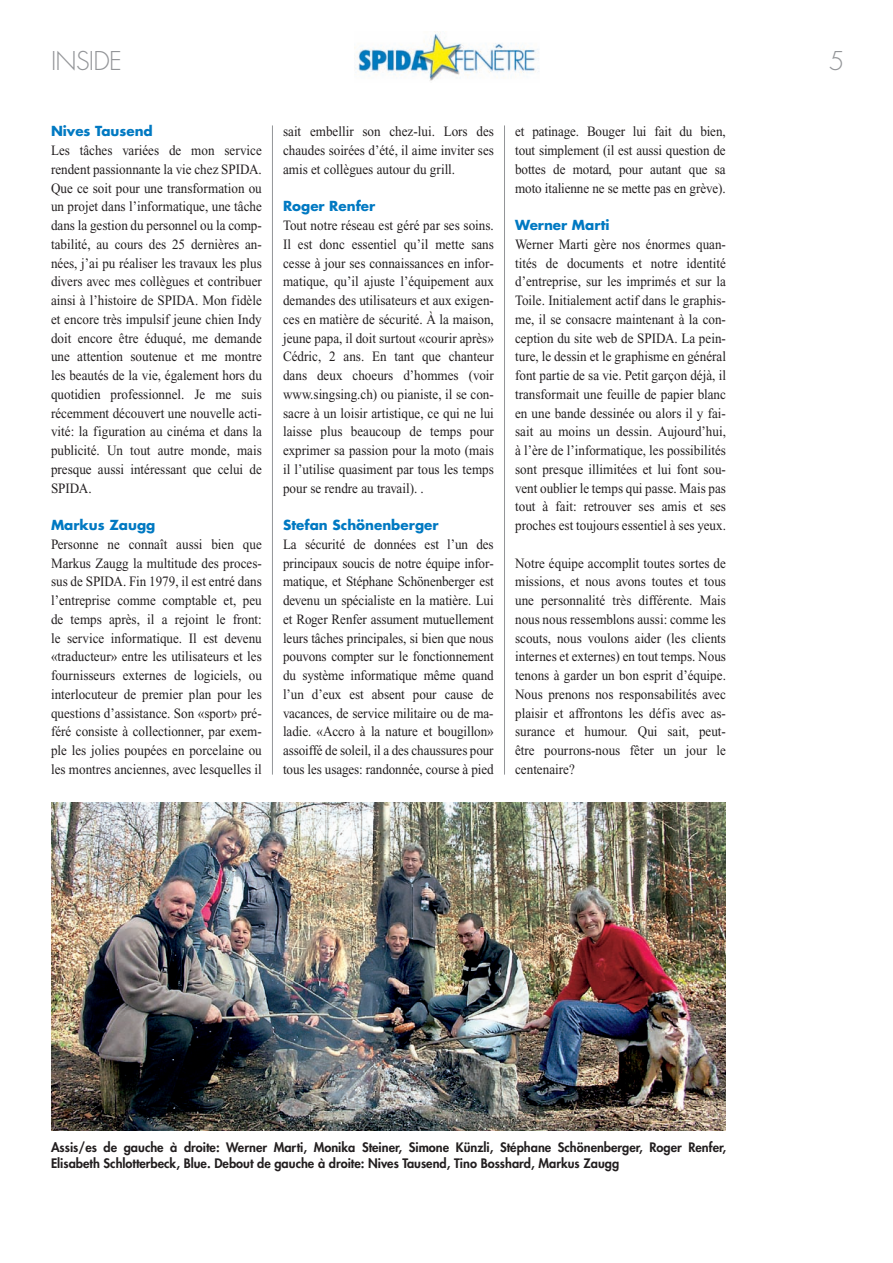
<style>
.page{position:relative;width:893px;height:1263px;background:#fff}
.page>*{position:absolute;margin:0;border:0;box-sizing:border-box;transform-origin:0 0}
.t1{font:300 25.2px "Futura";letter-spacing:-.03em;color:#939598}
.t2{font:14.25px/18.8px "Times New Roman";color:#231f20;text-align:justify;scale:.92 1}
.t3{font:700 13.5px "Futura";color:#0079c2}
.t4{font:800 12.75px/16.5px "Futura";color:#231f20}
</style>
<div class="page">
<hr style="left:272px;top:125px;width:1px;height:650px;background:#939598">
<hr style="left:504px;top:125px;width:1px;height:650px;background:#939598">
<img style="left:51px;top:803px;width:675px;height:327px">
<img style="left:354px;top:32px;width:185px;height:49px">
<h1 class="t1" style="left:51px;top:49px;width:72px">INSIDE</h1>
<h1 class="t1" style="left:829px;top:49px;width:17px">5</h1>
<p class="t3" style="left:51px;top:125px;width:103px">Nives Tausend</p>
<p class="t2" style="left:51px;top:142px;width:231px">Les tâches variées de mon service rendent passionnante la vie chez SPIDA.<br>Que ce soit pour une transformation ou un projet dans l’informatique, une tâche dans la gestion du personnel ou la comp&shy;tabilité, au cours des 25 dernières an&shy;nées, j’ai pu réaliser les travaux les plus divers avec mes collègues et contribuer ainsi à l’histoire de SPIDA. Mon fidèle et encore très impulsif jeune chien Indy doit encore être éduqué, me demande une attention soutenue et me montre les beautés de la vie, également hors du quotidien professionnel. Je me suis récemment découvert une nouvelle acti&shy;vité: la figuration au cinéma et dans la publicité. Un tout autre monde, mais presque aussi intéressant que celui de SPIDA.</p>
<p class="t3" style="left:51px;top:519px;width:106px">Markus Zaugg</p>
<p class="t2" style="left:51px;top:536px;width:231px">Personne ne connaît aussi bien que Markus Zaugg la multitude des proces&shy;sus de SPIDA. Fin 1979, il est entré dans l’entreprise comme comptable et, peu de temps après, il a rejoint le front: le service informatique. Il est devenu «traducteur» entre les utilisateurs et les fournisseurs externes de logiciels, ou interlocuteur de premier plan pour les questions d’assistance. Son «sport» pré&shy;féré consiste à collectionner, par exem&shy;ple les jolies poupées en porcelaine ou les montres anciennes, avec lesquelles il</p>
<p class="t2" style="left:283px;top:123px;width:231px">sait embellir son chez-lui. Lors des chaudes soirées d’été, il aime inviter ses amis et collègues autour du grill.</p>
<p class="t3" style="left:283px;top:200px;width:94px">Roger Renfer</p>
<p class="t2" style="left:283px;top:217px;width:231px">Tout notre réseau est géré par ses soins.<br>Il est donc essentiel qu’il mette sans cesse à jour ses connaissances en infor&shy;matique, qu’il ajuste l’équipement aux demandes des utilisateurs et aux exigen&shy;ces en matière de sécurité. À la maison, jeune papa, il doit surtout «courir après» Cédric, 2 ans. En tant que chanteur dans deux choeurs d’hommes (voir www.singsing.ch) ou pianiste, il se con&shy;sacre à un loisir artistique, ce qui ne lui laisse plus beaucoup de temps pour exprimer sa passion pour la moto (mais il l’utilise quasiment par tous les temps pour se rendre au travail). .</p>
<p class="t3" style="left:283px;top:519px;width:157px">Stefan Schönenberger</p>
<p class="t2" style="left:283px;top:536px;width:231px">La sécurité de données est l’un des principaux soucis de notre équipe infor&shy;matique, et Stéphane Schönenberger est devenu un spécialiste en la matière. Lui et Roger Renfer assument mutuellement leurs tâches principales, si bien que nous pouvons compter sur le fonctionnement du système informatique même quand l’un d’eux est absent pour cause de vacances, de service militaire ou de ma&shy;ladie. «Accro à la nature et bougillon» assoiffé de soleil, il a des chaussures pour tous les usages: randonnée, course à pied</p>
<p class="t2" style="left:515px;top:123px;width:230px">et patinage. Bouger lui fait du bien, tout simplement (il est aussi question de bottes de motard, pour autant que sa moto italienne ne se mette pas en grève).</p>
<p class="t3" style="left:515px;top:219px;width:96px">Werner Marti</p>
<p class="t2" style="left:515px;top:236px;width:231px">Werner Marti gère nos énormes quan&shy;tités de documents et notre identité d’entreprise, sur les imprimés et sur la Toile. Initialement actif dans le graphis&shy;me, il se consacre maintenant à la con&shy;ception du site web de SPIDA. La pein&shy;ture, le dessin et le graphisme en général font partie de sa vie. Petit garçon déjà, il transformait une feuille de papier blanc en une bande dessinée ou alors il y fai&shy;sait au moins un dessin. Aujourd’hui, à l’ère de l’informatique, les possibilités sont presque illimitées et lui font sou&shy;vent oublier le temps qui passe. Mais pas tout à fait: retrouver ses amis et ses proches est toujours essentiel à ses yeux.</p>
<p class="t2" style="left:515px;top:555px;width:231px">Notre équipe accomplit toutes sortes de missions, et nous avons toutes et tous une personnalité très différente. Mais nous nous ressemblons aussi: comme les scouts, nous voulons aider (les clients internes et externes) en tout temps. Nous tenons à garder un bon esprit d’équipe.<br>Nous prenons nos responsabilités avec plaisir et affrontons les défis avec as&shy;surance et humour. Qui sait, peut&shy;être pourrons-nous fêter un jour le centenaire?</p>
<p class="t4" style="left:51px;top:1139px;width:677px">Assis/es de gauche à droite: Werner Marti, Monika Steiner, Simone Künzli, Stéphane Schönenberger, Roger Renfer,<br>Elisabeth Schlotterbeck, Blue. Debout de gauche à droite: Nives Tausend, Tino Bosshard, Markus Zaugg</p>
</div>
